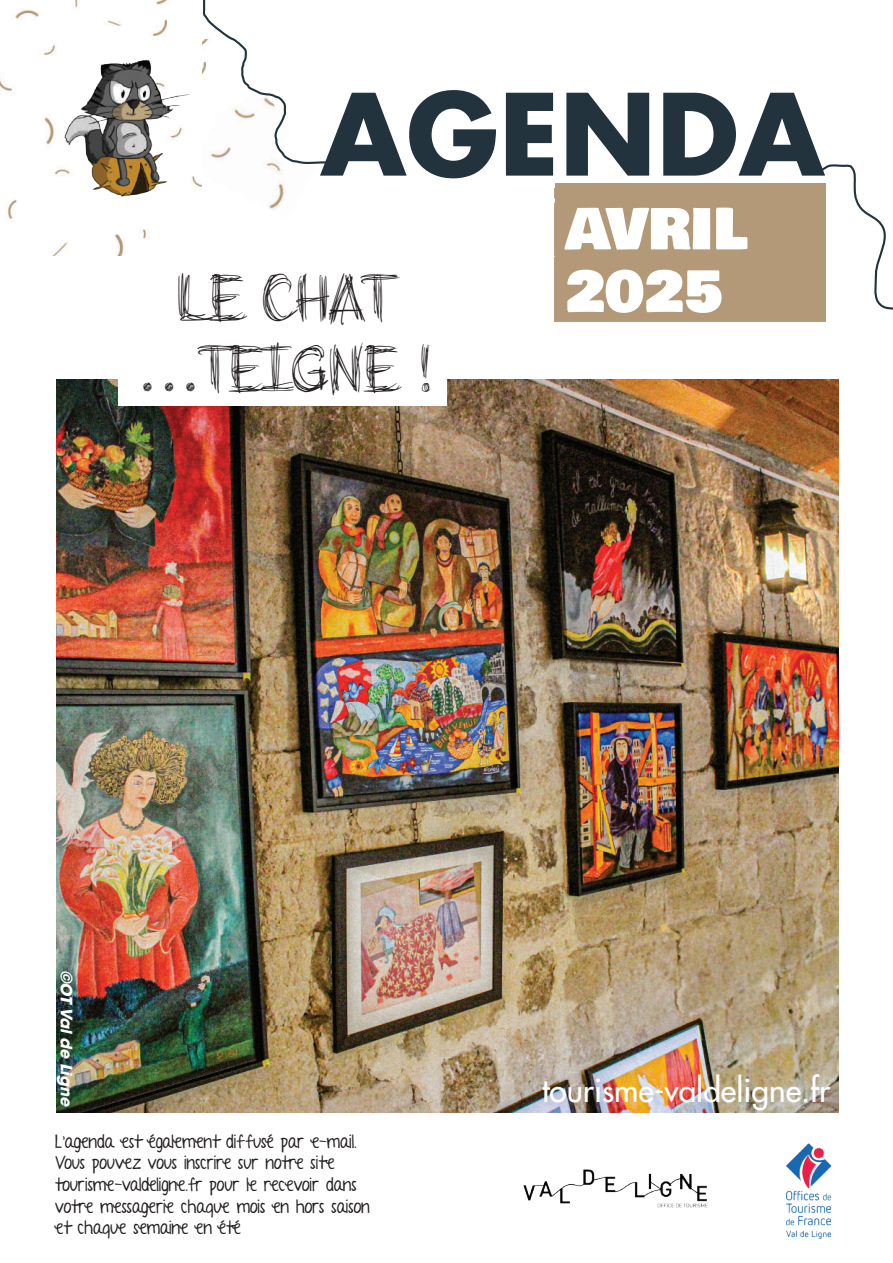
<style>
.page{position:relative;width:893px;height:1263px;background:#fff}
.page>*{position:absolute;margin:0;border:0;box-sizing:border-box;transform-origin:0 0}
.t1{font:700 109.95px "Futura";color:#23333d}
.t2{font:55.35px/62.7px "Bowlby One SC";color:#fff}
.t3{font:48.9px/70.8px "Goaroundthebooks 2022";color:#231f20;text-align:center}
.t4{font:31.65px "Futura LT";color:#fff}
.t5{font:18px/21.6px "A Year Without Rain";color:#231f20}
.t6{font:italic 700 15.6px "Avant Garde";color:#fff}
</style>
<div class="page">
<img style="left:201px;top:165px;width:84px;height:44px">
<img style="left:0;top:0;width:201px;height:255px">
<img style="left:56px;top:379px;width:782px;height:733px">
<div style="left:555px;top:184px;width:271px;height:137px;background:#b39978"></div>
<img style="left:786px;top:1143px;width:46px;height:96px">
<div style="left:118px;top:340px;width:328px;height:66px;background:#fff"></div>
<img style="left:63px;top:58px;width:127px;height:140px">
<svg style="left:816px;top:164px;width:77px;height:146px"></svg>
<svg style="left:200px;top:0;width:128px;height:165px"></svg>
<img style="left:498px;top:1108px;width:228px;height:100px">
<h1 class="t1" style="left:320px;top:58px;width:506px">AGENDA</h1>
<h3 class="t3" style="left:136px;top:268px;width:296px">LE CHAT ...TEIGNE !</h3>
<h2 class="t2" style="left:566px;top:199px;width:183px">AVRIL<br>2025</h2>
<p class="t6" style="left:77px;top:970px;width:141px;rotate:90deg">©OTValde Ligne</p>
<p class="t5" style="left:55px;top:1130px;width:316px">L’agenda est également diffusé par e-mail.<br>Vous pouvez vous inscrire sur notre site tourisme-valdeligne.fr pour le recevoir dans votre messagerie chaque mois en hors saison et chaque semaine en été</p>
<h3 class="t4" style="left:542px;top:1070px;width:290px">tourisme-valdeligne.fr</h3>
</div>
